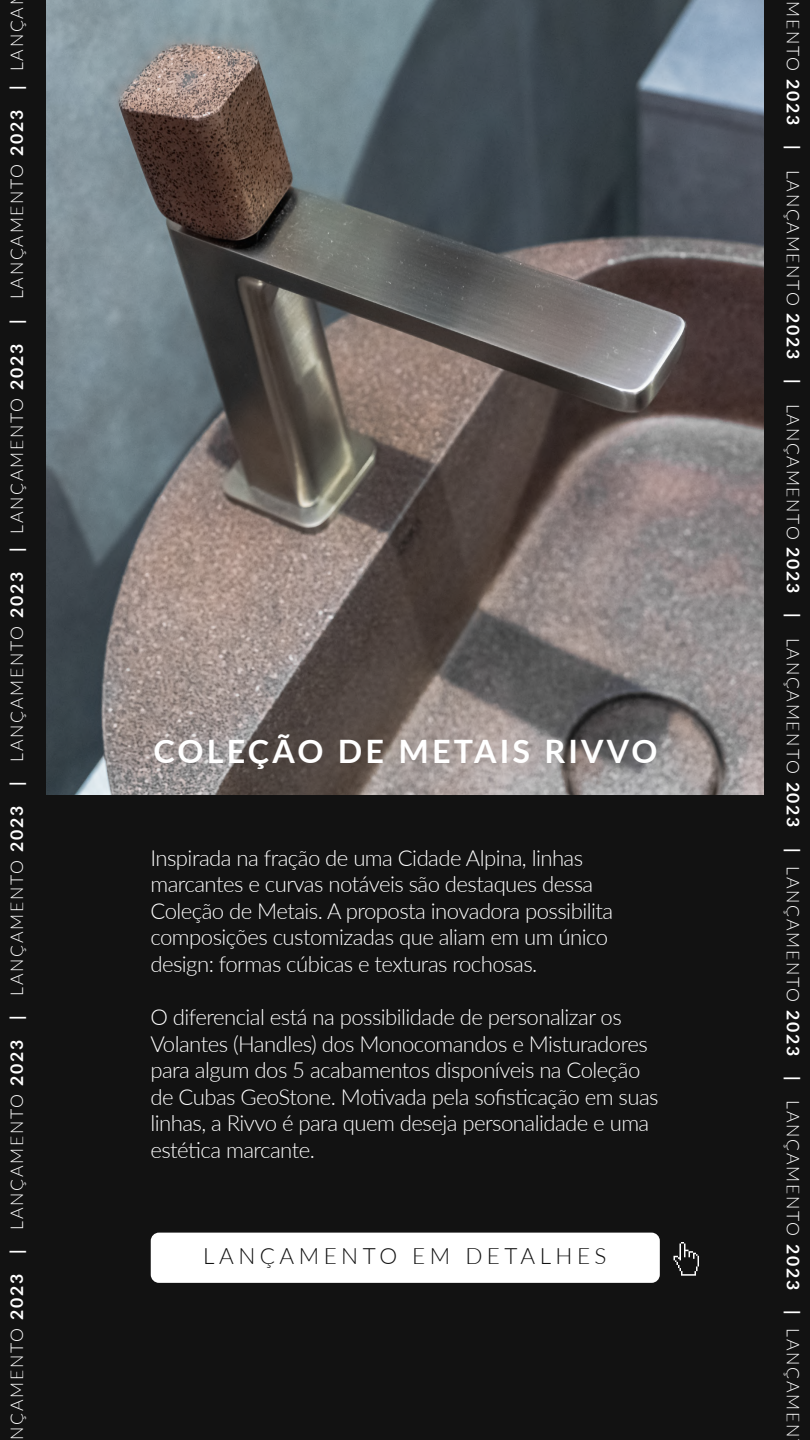
<style>
.page{position:relative;width:810px;height:1440px;background:#121212}
.page>*{position:absolute;margin:0;border:0;box-sizing:border-box;transform-origin:0 0}
.t1{font:700 32.25px "Lato";letter-spacing:.1em;color:#fff}
.t2{font:300 22.5px "Lato";letter-spacing:.2em;color:#121212}
.t3{font:300 22.12px/26.6px "Lato";letter-spacing:-.025em;color:#fff}
.t4{font:300 17.62px "Lato";letter-spacing:.1em;color:#fff}
.s1{font-weight:700}
</style>
<div class="page">
<div style="left:151px;top:1233px;width:509px;height:50px;background:#fff;border-radius:8px"></div>
<img style="left:46px;top:0;width:718px;height:794px">
<svg style="left:674px;top:1242px;width:25px;height:34px"></svg>
<p class="t4" style="left:5px;top:1440px;width:1435px;rotate:-90deg">NÇAMENTO <span class="s1">2023 |</span> LANÇAMENTO <span class="s1">2023 |</span> LANÇAMENTO <span class="s1">2023 |</span> LANÇAMENTO <span class="s1">2023 |</span> LANÇAMENTO <span class="s1">2023 |</span> LANÇAMENTO <span class="s1">2023 |</span> LANÇA</p>
<p class="t4" style="left:805px;top:1px;width:1437px;rotate:90deg">MENTO <span class="s1">2023 |</span> LANÇAMENTO <span class="s1">2023 |</span> LANÇAMENTO <span class="s1">2023 |</span> LANÇAMENTO <span class="s1">2023 |</span> LANÇAMENTO <span class="s1">2023 |</span> LANÇAMENTO <span class="s1">2023 |</span> LANÇAMEN</p>
<h1 class="t1" style="left:153px;top:727px;width:506px">COLEÇÃO DE METAIS RIVVO</h1>
<p class="t3" style="left:150px;top:844px;width:464px">Inspirada na fração de uma Cidade Alpina, linhas marcantes e curvas notáveis são destaques dessa Coleção de Metais. A proposta inovadora possibilita composições customizadas que aliam em um único design: formas cúbicas e texturas rochosas.</p>
<p class="t3" style="left:150px;top:1003px;width:510px">O diferencial está na possibilidade de personalizar os Volantes (Handles) dos Monocomandos e Misturadores para algum dos 5 acabamentos disponíveis na Coleção de Cubas GeoStone. Motivada pela sofisticação em suas linhas, a Rivvo é para quem deseja personalidade e uma estética marcante.</p>
<p class="t2" style="left:203px;top:1240px;width:405px">LANÇAMENTO EM DETALHES</p>
</div>
